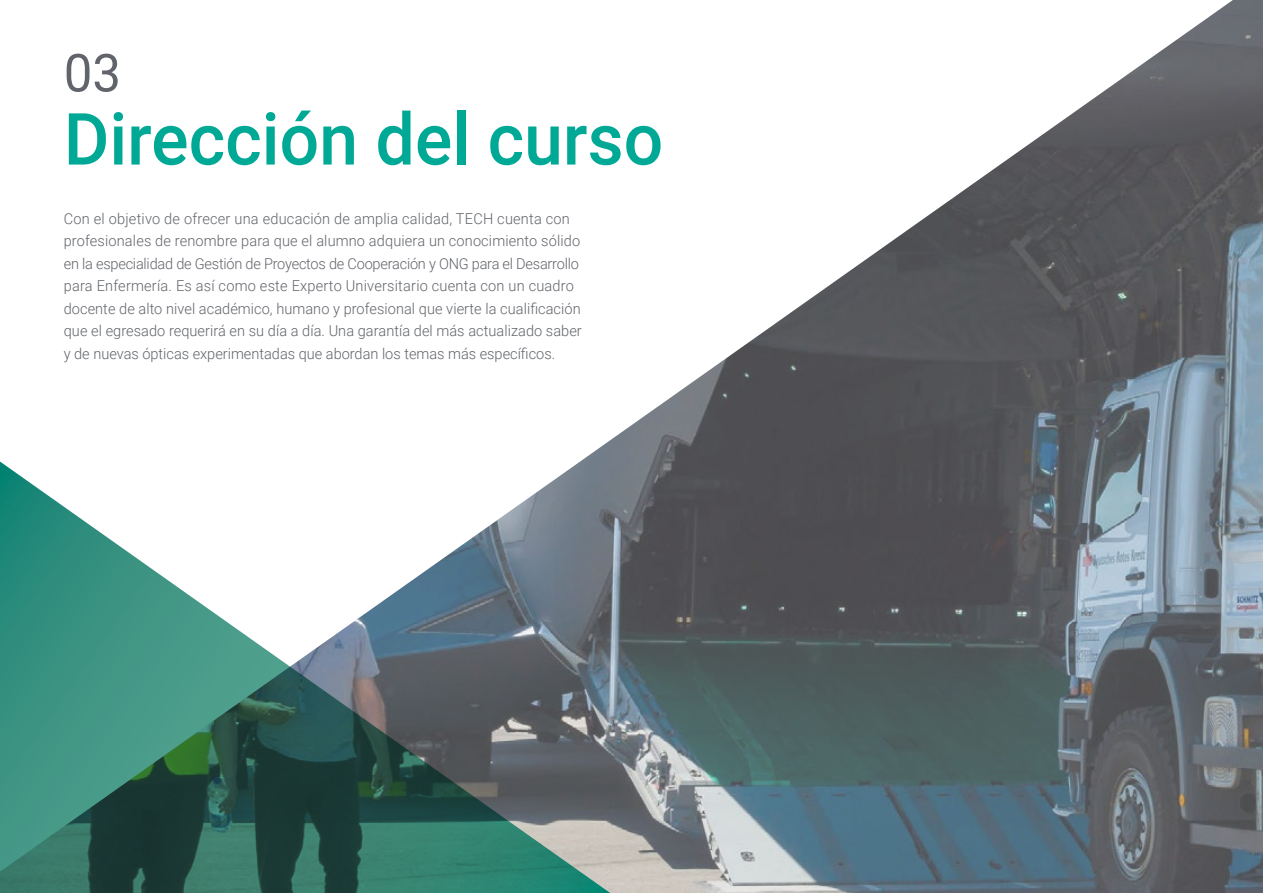
<style>
.page{position:relative;width:1263px;height:893px;background:#fff}
.page>*{position:absolute;margin:0;border:0;box-sizing:border-box;transform-origin:0 0}
.t1{font:500 72px "Roboto";color:#00a996}
.t2{font:52.5px "Roboto";color:#61646a}
.t3{font:300 15px/22.5px "Roboto";letter-spacing:.005em;color:#61646a}
</style>
<div class="page">
<img style="left:602px;top:0;width:661px;height:893px">
<svg style="left:0;top:446px;width:640px;height:447px"></svg>
<h2 class="t2" style="left:64px;top:36px;width:59px">03</h2>
<h1 class="t1" style="left:64px;top:89px;width:601px">Dirección del curso</h1>
<p class="t3" style="left:64px;top:207px;width:519px">Con el objetivo de ofrecer una educación de amplia calidad, TECH cuenta con profesionales de renombre para que el alumno adquiera un conocimiento sólido en la especialidad de Gestión de Proyectos de Cooperación y ONG para el Desarrollo para Enfermería. Es así como este Experto Universitario cuenta con un cuadro docente de alto nivel académico, humano y profesional que vierte la cualificación que el egresado requerirá en su día a día. Una garantía del más actualizado saber y de nuevas ópticas experimentadas que abordan los temas más específicos.</p>
</div>
